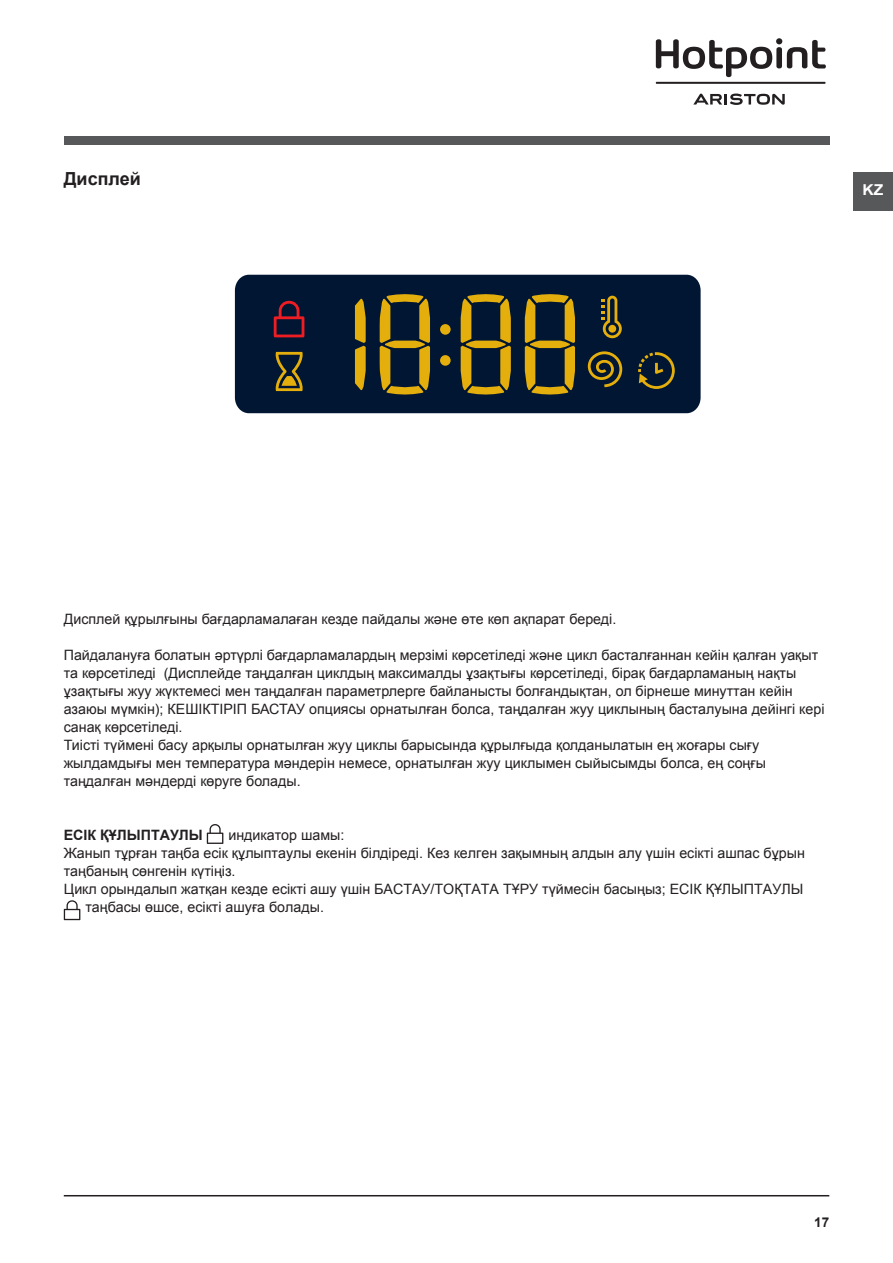
<style>
.page{position:relative;width:893px;height:1263px;background:#fff}
.page>*{position:absolute;margin:0;border:0;box-sizing:border-box;transform-origin:0 0}
.Corpo_testo{font:700 18px "Arial";color:#231f20}
.t1{font:700 15px "Arial";color:#fff;scale:1.05 1}
.Corpo_testo-2{font:14.25px/18px "Arial";color:#231f20}
.Corpo_testo-3{font:700 14.25px "Arial";color:#231f20}
.t2{font:700 13.5px "Arial";color:#231f20}
</style>
<div class="page">
<hr style="left:64px;top:1195px;width:765px;height:1px;background:#231f20">
<div style="left:64px;top:136px;width:765px;height:9px;background:#57585a"></div>
<div style="left:853px;top:172px;width:40px;height:38px;background:#57585a"></div>
<svg style="left:693px;top:94px;width:92px;height:11px"></svg>
<svg style="left:656px;top:38px;width:170px;height:39px"></svg>
<hr style="left:656px;top:82px;width:169px;height:2px;background:#231f20">
<svg style="left:207px;top:824px;width:16px;height:20px"></svg>
<svg style="left:64px;top:900px;width:16px;height:20px"></svg>
<div style="left:235px;top:275px;width:466px;height:138px;background:#001632"></div>
<svg style="left:601px;top:296px;width:21px;height:42px"></svg>
<div style="left:608px;top:325px;width:8px;height:8px;background:#e4ae0d;border-radius:50%"></div>
<svg style="left:274px;top:352px;width:30px;height:39px"></svg>
<svg style="left:274px;top:301px;width:30px;height:36px"></svg>
<svg style="left:588px;top:351px;width:34px;height:36px"></svg>
<svg style="left:638px;top:352px;width:37px;height:37px"></svg>
<div style="left:440px;top:324px;width:11px;height:11px;background:#e4ae0d;border-radius:50%"></div>
<div style="left:440px;top:355px;width:11px;height:11px;background:#e4ae0d;border-radius:50%"></div>
<svg style="left:355px;top:299px;width:11px;height:91px"></svg>
<svg style="left:380px;top:294px;width:50px;height:101px"></svg>
<svg style="left:461px;top:294px;width:50px;height:101px"></svg>
<svg style="left:525px;top:294px;width:50px;height:101px"></svg>
<p class="Corpo_testo" style="left:64px;top:167px;width:79px">Дисплей</p>
<p class="t1" style="left:862px;top:180px;width:21px">KZ</p>
<p class="Corpo_testo-2" style="left:64px;top:610px;width:554px">Дисплей құрылғыны бағдарламалаған кезде пайдалы және өте көп ақпарат береді.</p>
<p class="Corpo_testo-2" style="left:64px;top:646px;width:762px">Пайдалануға болатын әртүрлі бағдарламалардың мерзімі көрсетіледі және цикл басталғаннан кейін қалған уақыт та көрсетіледі (Дисплейде таңдалған циклдың максималды ұзақтығы көрсетіледі, бірақ бағдарламаның нақты ұзақтығы жуу жүктемесі мен таңдалған параметрлерге байланысты болғандықтан, ол бірнеше минуттан кейін азаюы мүмкін); КЕШІКТІРІП БАСТАУ опциясы орнатылған болса, таңдалған жуу циклының басталуына дейінгі кері санақ көрсетіледі.</p>
<p class="Corpo_testo-2" style="left:64px;top:736px;width:704px">Тиісті түймені басу арқылы орнатылған жуу циклы барысында құрылғыда қолданылатын ең жоғары сығу жылдамдығы мен температура мәндерін немесе, орнатылған жуу циклымен сыйысымды болса, ең соңғы таңдалған мәндерді көруге болады.</p>
<p class="Corpo_testo-3" style="left:64px;top:825px;width:141px">ЕСІК ҚҰЛЫПТАУЛЫ</p>
<p class="Corpo_testo-2" style="left:228px;top:826px;width:117px">индикатор шамы:</p>
<p class="Corpo_testo-2" style="left:64px;top:844px;width:743px">Жанып тұрған таңба есік құлыптаулы екенін білдіреді. Кез келген зақымның алдын алу үшін есікті ашпас бұрын таңбаның сөнгенін күтіңіз.</p>
<p class="Corpo_testo-2" style="left:85px;top:880px;width:719px;text-indent:-22px">Цикл орындалып жатқан кезде есікті ашу үшін БАСТАУ/ТОҚТАТА ТҰРУ түймесін басыңыз; ЕСІК ҚҰЛЫПТАУЛЫ таңбасы өшсе, есікті ашуға болады.</p>
<p class="t2" style="left:814px;top:1214px;width:17px">17</p>
</div>
